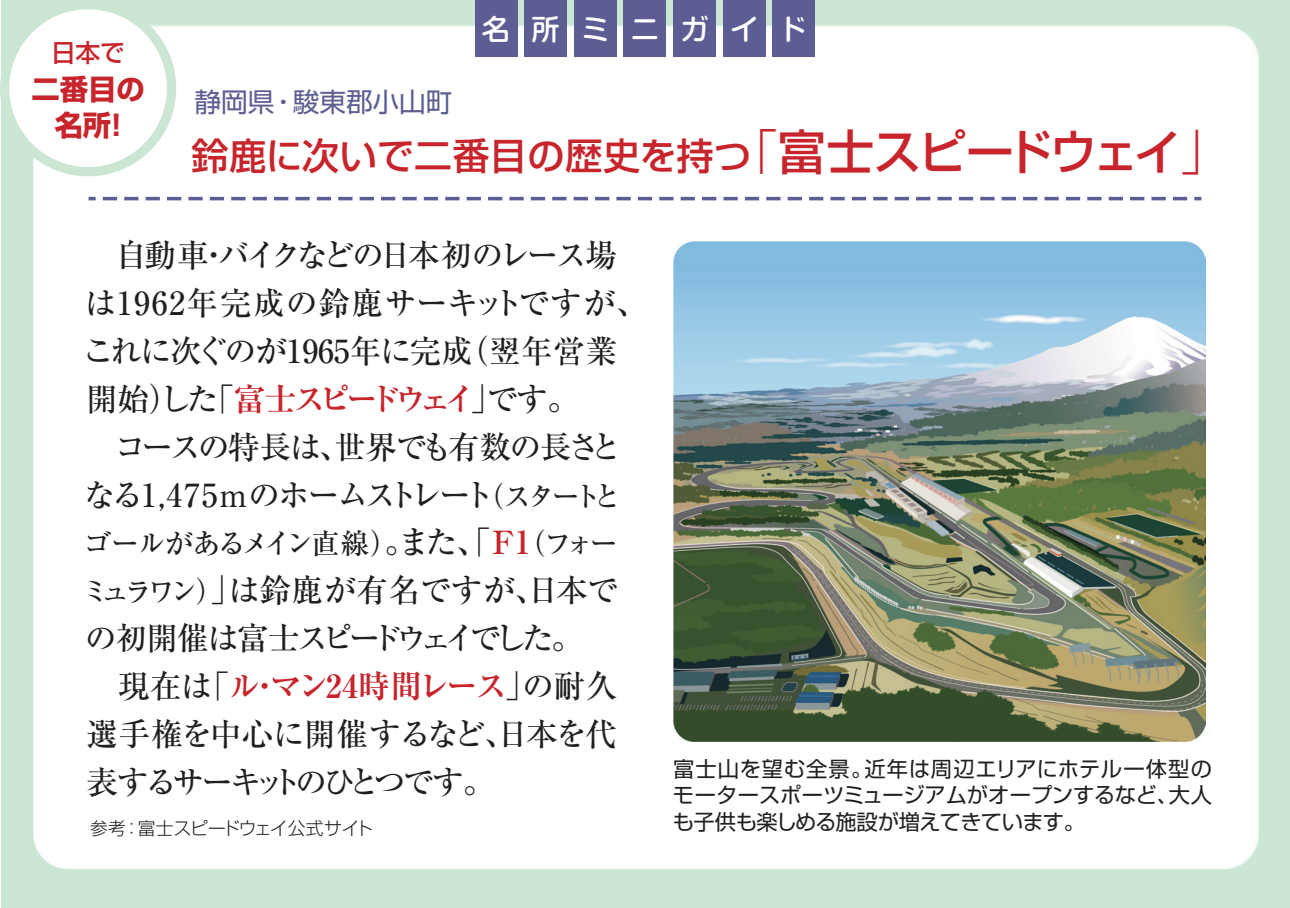
<style>
.page{position:relative;width:1290px;height:908px;background:#fff}
.page>*{position:absolute;margin:0;border:0;box-sizing:border-box;transform-origin:0 0}
.t1{font:500 37.25px "Shin Go Pr 5";letter-spacing:.01em;color:#c8242b}
.t2{font:500 32px/47.8px "Ryumin Pr 5";letter-spacing:-.065em;color:#231f20}
.t3{font:500 28.25px "Ryumin Pr 5";letter-spacing:-.085em;color:#231f20}
.t4{font:500 28.25px "Shin M Go Pro";letter-spacing:.75em;color:#fff}
.t5{font:700 28.25px/35.5px "Shin Go Pr 5";color:#c8242b;text-align:center}
.t6{font:26.5px "Shin Go Pr 5";color:#5c5d92}
.t7{font:500 24.75px "Shin Go Pr 5";color:#c8242b}
.t8{font:21.25px/26.5px "Shin Go Pr 5";letter-spacing:-.015em;color:#231f20;text-align:justify}
.t9{font:300 17.75px "Shin Go Pr 5";letter-spacing:-.005em;color:#231f20}
.s1{font-weight:300;font-size:47.75px}
.s2{font-size:47.75px}
.s3{font-weight:700;color:#c8242b}
.s4{font-size:28.25px}
.s5{font-size:32px}
.s6{font-weight:700;font-size:32px;color:#c8242b}
</style>
<div class="page">
<div style="left:1px;top:0;width:1289px;height:907px;background:#cbe6d3"></div>
<div style="left:33px;top:25px;width:1226px;height:844px;background:#fff;border-radius:35px"></div>
<div style="left:0;top:0;width:176px;height:176px;background:#cbe6d3;border-radius:50%"></div>
<div style="left:9px;top:9px;width:158px;height:158px;background:#fff;border-radius:50%"></div>
<div style="left:475px;top:0;width:42px;height:57px;background:#5c5d92"></div>
<div style="left:524px;top:0;width:43px;height:57px;background:#5c5d92"></div>
<div style="left:574px;top:0;width:43px;height:57px;background:#5c5d92"></div>
<div style="left:624px;top:0;width:42px;height:57px;background:#5c5d92"></div>
<div style="left:673px;top:0;width:43px;height:57px;background:#5c5d92"></div>
<div style="left:723px;top:0;width:42px;height:57px;background:#5c5d92"></div>
<div style="left:772px;top:0;width:43px;height:57px;background:#5c5d92"></div>
<img style="left:673px;top:241px;width:532px;height:500px">
<svg style="left:89px;top:197px;width:7px;height:3px"></svg>
<svg style="left:103px;top:197px;width:1098px;height:3px"></svg>
<p class="t7" style="left:51px;top:32px;width:75px">日本で</p>
<p class="t5" style="left:31px;top:70px;width:115px">二番目の名所！</p>
<p class="t6" style="left:195px;top:80px;width:259px">静岡県・駿東郡小山町</p>
<p class="t4" style="left:482px;top:6px;width:326px">名所ミニガイド</p>
<p class="t1" style="left:191px;top:125px;width:1039px">鈴鹿に次いで二番目の歴史を持つ<span class="s1">「</span><span class="s2">富士スピードウェイ</span><span class="s1">」</span></p>
<p class="t2" style="left:82px;top:229px;width:567px">　自動車・バイクなどの日本初のレース場は1962年完成の鈴鹿サーキットですが、これに次ぐのが1965年に完成（翌年営業開始）した「<span class="s3">富士スピードウェイ</span>」です。<br>　コースの特長は、世界でも有数の長さとなる1,475mのホームストレート<span class="s4">（スタートと</span></p>
<p class="t3" style="left:83px;top:521px;width:536px">ゴールがあるメイン直線）<span class="s5">。また、「</span><span class="s6">F1</span>（フォー</p>
<p class="t2" style="left:82px;top:564px;width:539px"><span class="s4">ミュラワン）</span>」は鈴鹿が有名ですが、日本での初開催は富士スピードウェイでした。　現在は「<span class="s3">ル・マン24時間レース</span>」の耐久選手権を中心に開催するなど、日本を代表するサーキットのひとつです。</p>
<p class="t9" style="left:90px;top:813px;width:285px">参考：富士スピードウェイ公式サイト</p>
<p class="t8" style="left:673px;top:752px;width:541px">富士山を望む全景。近年は周辺エリアにホテル一体型のモータースポーツミュージアムがオープンするなど、大人も子供も楽しめる施設が増えてきています。</p>
</div>
